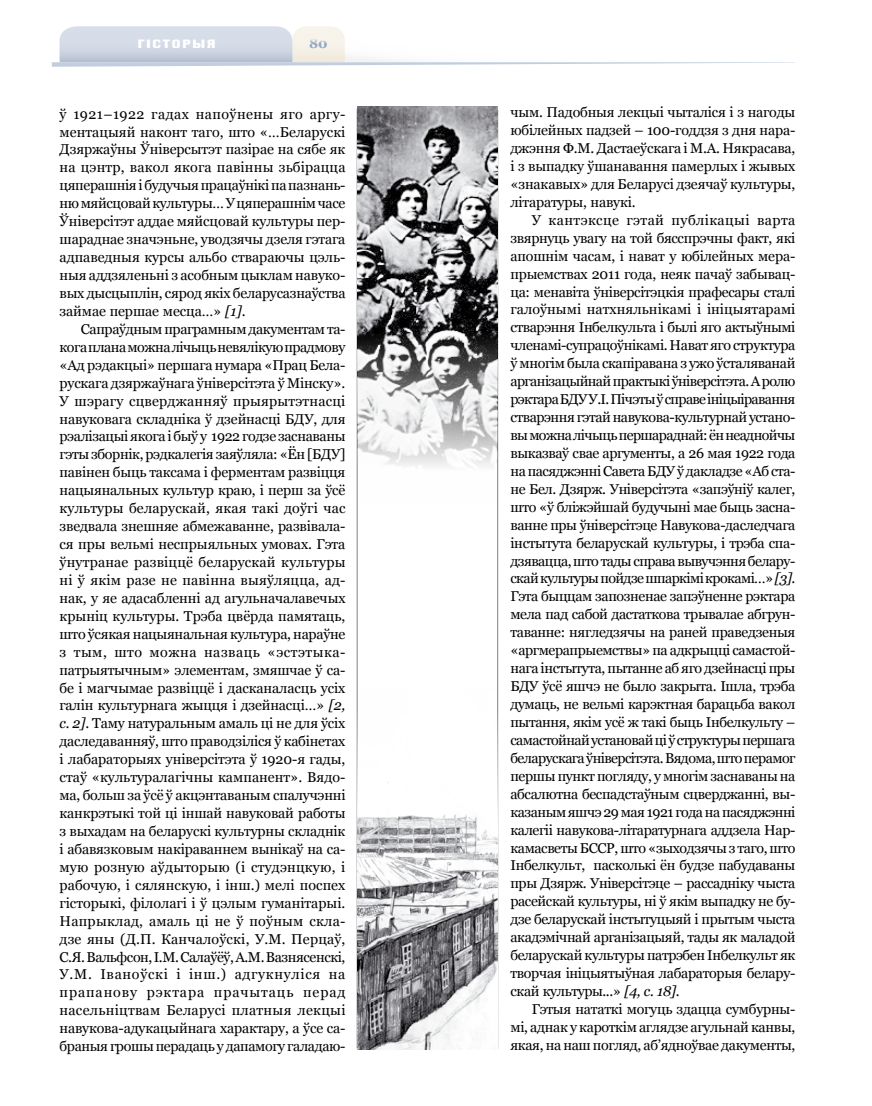
<style>
.page{position:relative;width:872px;height:1106px;background:#fff}
.page>*{position:absolute;margin:0;border:0;box-sizing:border-box;transform-origin:0 0}
.t1{font:14.25px/18px "Georgia";letter-spacing:-.02em;color:#000;text-align:justify}
.t2{font:700 13.5px "Georgia";color:#8ea5c2}
.t3{font:12px "Black Grotesk C";letter-spacing:.15em;color:#fff}
.s1{font-style:italic}
</style>
<div class="page">
<hr style="left:357px;top:109px;width:1px;height:939px;background:#818084">
<hr style="left:497px;top:109px;width:1px;height:939px;background:#818084">
<svg style="left:52px;top:26px;width:743px;height:41px"></svg>
<img style="left:357px;top:106px;width:141px;height:398px">
<img style="left:357px;top:687px;width:140px;height:362px">
<p class="t3" style="left:138px;top:36px;width:79px">Гісторыя</p>
<p class="t2" style="left:309px;top:35px;width:20px">80</p>
<p class="t1" style="left:60px;top:105px;width:287px">ў 1921–1922 гадах напоўнены яго аргу&shy;ментацыяй наконт таго, што «…Беларускі Дзяржаўны Ўніверсытэт пазірае на сябе як на цэнтр, вакол якога павінны зьбірацца цяперашнія і будучыя працаўнікі па пазнань&shy;ню мяйсцовай культуры… У цяперашнім часе Ўніверсітэт аддае мяйсцовай культуры пер&shy;шараднае значэньне, уводзячы дзеля гэтага адпаведныя курсы альбо ствараючы цэль&shy;ныя аддзяленьні з асобным цыклам навуко&shy;вых дысцыплін, сярод якіх беларусазнаўства займае першае месца…» <span class="s1">[1]</span>.</p>
<p class="t1" style="left:60px;top:320px;width:287px;text-indent:21px">Сапраўдным праграмным дакументам та&shy;кога плана можна лічыць невялікую прадмову «Ад рэдакцыі» першага нумара «Прац Бела&shy;рускага дзяржаўнага ўніверсітэта ў Мінску».<br>У шэрагу сцверджанняў прыярытэтнасці навуковага складніка ў дзейнасці БДУ, для рэалізацыі якога і быў у 1922 годзе заснаваны гэты зборнік, рэдкалегія заяўляла: «Ён [БДУ] павінен быць таксама і ферментам развіцця нацыянальных культур краю, і перш за ўсё культуры беларускай, якая такі доўгі час зведвала знешняе абмежаванне, развівала&shy;ся пры вельмі неспрыяльных умовах. Гэта ўнутранае развіццё беларускай культуры ні ў якім разе не павінна выяўляцца, ад&shy;нак, у яе адасабленні ад агульначалавечых крыніц культуры. Трэба цвёрда памятаць, што ўсякая нацыянальная культура, нараўне з тым, што можна назваць «эстэтыка&shy;патрыятычным» элементам, змяшчае ў са&shy;бе і магчымае развіццё і дасканаласць усіх галін культурнага жыцця і дзейнасці…» <span class="s1">[2, с. 2]</span>. Таму натуральным амаль ці не для ўсіх даследаванняў, што праводзіліся ў кабінетах і лабараторыях універсітэта ў 1920-я гады, стаў «культуралагічны кампанент». Вядо&shy;ма, больш за ўсё ў акцэнтаваным спалучэнні канкрэтыкі той ці іншай навуковай работы з выхадам на беларускі культурны складнік і абавязковым накіраваннем вынікаў на са&shy;мую розную аўдыторыю (і студэнцкую, і рабочую, і сялянскую, і інш.) мелі поспех гісторыкі, філолагі і ў цэлым гуманітарыі.<br>Напрыклад, амаль ці не ў поўным скла&shy;дзе яны (Д.П. Канчалоўскі, У.М. Перцаў, С.Я. Вальфсон, І.М. Салаўёў, А.М. Вазнясенскі, У.М. Іваноўскі і інш.) адгукнуліся на прапанову рэктара прачытаць перад насельніцтвам Беларусі платныя лекцыі навукова-адукацыйнага характару, а ўсе са&shy;браныя грошы перадаць у дапамогу галадаю-</p>
<p class="t1" style="left:510px;top:103px;width:286px">чым. Падобныя лекцыі чыталіся і з нагоды юбілейных падзей – 100-годдзя з дня нара&shy;джэння Ф.М. Дастаеўскага і М.А. Някрасава, і з выпадку ўшанавання памерлых і жывых «знакавых» для Беларусі дзеячаў культуры, літаратуры, навукі.</p>
<p class="t1" style="left:510px;top:211px;width:286px;text-indent:21px">У кантэксце гэтай публікацыі варта звярнуць увагу на той бясспрэчны факт, які апошнім часам, і нават у юбілейных мера&shy;прыемствах 2011 года, неяк пачаў забывац&shy;ца: менавіта ўніверсітэцкія прафесары сталі галоўнымі натхняльнікамі і ініцыятарамі стварэння Інбелкульта і былі яго актыўнымі членамі-супрацоўнікамі. Нават яго структура ў многім была скапіравана з ужо ўсталяванай арганізацыйнай практыкі ўніверсітэта. А ролю рэктара БДУ У.І. Пічэты ў справе ініцыіравання стварэння гэтай навукова-культурнай устано&shy;вы можна лічыць першараднай: ён неаднойчы выказваў свае аргументы, а 26 мая 1922 года на пасяджэнні Савета БДУ ў дакладзе «Аб ста&shy;не Бел. Дзярж. Універсітэта «запэўніў калег, што «ў бліжэйшай будучыні мае быць засна&shy;ванне пры ўніверсітэце Навукова-даследчага інстытута беларускай культуры, і трэба спа&shy;дзявацца, што тады справа вывучэння белару&shy;скай культуры пойдзе шпаркімі крокамі…» <span class="s1">[3]</span>.<br>Гэта быццам запозненае запэўненне рэктара мела пад сабой дастаткова трывалае абгрун&shy;таванне: нягледзячы на раней праведзеныя «аргмерапрыемствы» па адкрыцці самастой&shy;нага інстытута, пытанне аб яго дзейнасці пры БДУ ўсё яшчэ не было закрыта. Ішла, трэба думаць, не вельмі карэктная барацьба вакол пытання, якім усё ж такі быць Інбелкульту – самастойнай установай ці ў структуры першага беларускага ўніверсітэта. Вядома, што перамог першы пункт погляду, у многім заснаваны на абсалютна беспадстаўным сцверджанні, вы&shy;казаным яшчэ 29 мая 1921 года на пасяджэнні калегіі навукова-літаратурнага аддзела Нар&shy;камасветы БССР, што «зыходзячы з таго, што Інбелкульт, пасколькі ён будзе пабудаваны пры Дзярж. Універсітэце – рассадніку чыста расейскай культуры, ні ў якім выпадку не бу&shy;дзе беларускай інстытуцыяй і прытым чыста акадэмічнай арганізацыяй, тады як маладой беларускай культуры патрэбен Інбелкульт як творчая ініцыятыўная лабараторыя белару&shy;скай культуры...» <span class="s1">[4, с. 18]</span>.</p>
<p class="t1" style="left:510px;top:1000px;width:286px;text-indent:21px">Гэтыя нататкі могуць здацца сумбурны&shy;мі, аднак у кароткім аглядзе агульнай канвы, якая, на наш погляд, аб’ядноўвае дакументы,</p>
</div>
